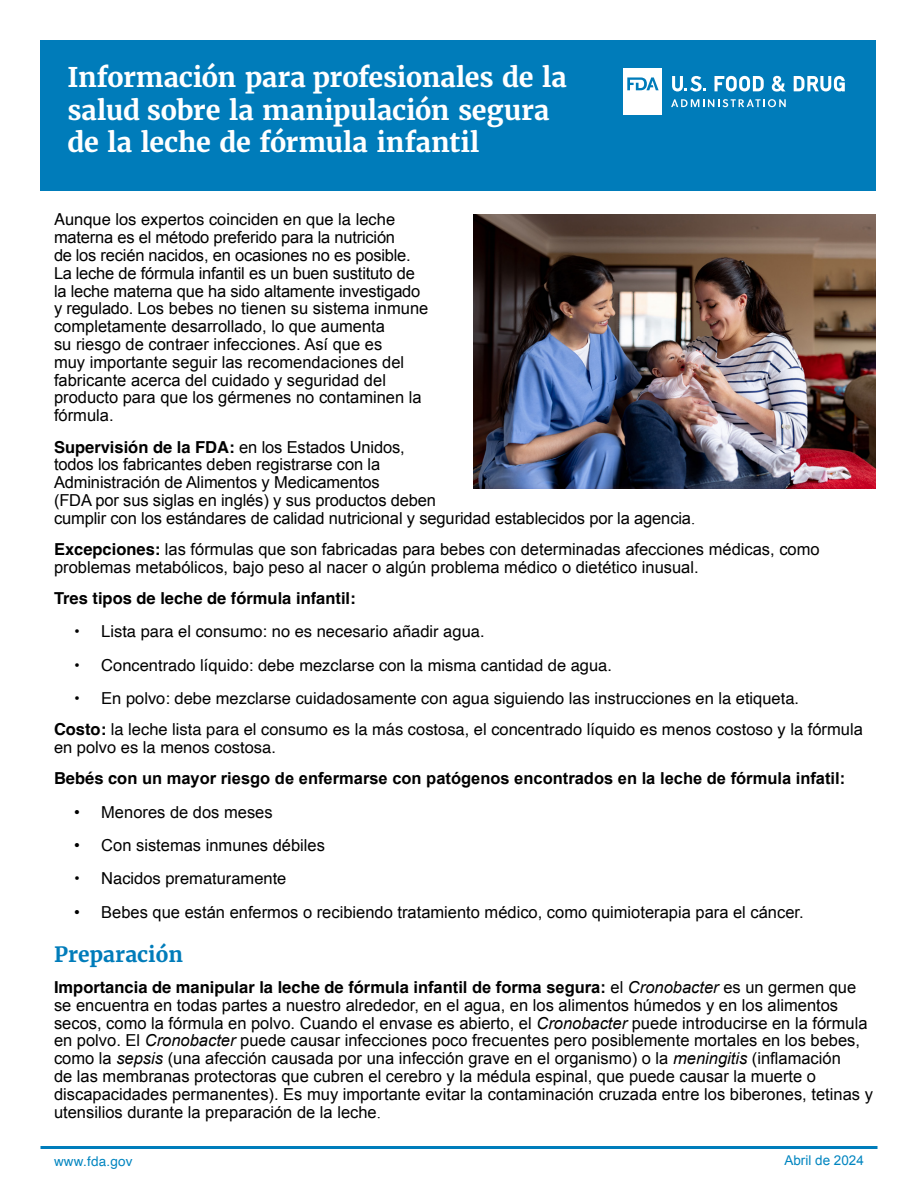
<style>
.page{position:relative;width:918px;height:1188px;background:#fff}
.page>*{position:absolute;margin:0;border:0;box-sizing:border-box;transform-origin:0 0}
.t1{font:700 27px/32.4px "Merriweather";letter-spacing:-.005em;color:#fff}
.t2{font:700 21px "Merriweather";color:#007cba}
.body{font:16.5px/17.9px "Arial";color:#000}
.body-2{font:16.5px/17.9px "Helvetica";color:#000}
.body-3{font:700 16.5px "Arial";color:#000}
.body-4{font:700 16.5px "Helvetica";color:#000}
.t3{font:13.5px "Helvetica";letter-spacing:.015em;color:#0085c0}
.t4{font:13.5px "Arial";color:#0085c0}
.s1{font-family:"Helvetica"}
.s2{font-family:"Helvetica";font-weight:700}
.s3{font-family:"Times New Roman"}
.s4{font-weight:700}
.s5{font-family:"Arial"}
.s6{font-style:italic}
</style>
<div class="page">
<hr style="left:40px;top:1146px;width:838px;height:3px;background:#007dbb">
<div style="left:40px;top:40px;width:836px;height:151px;background:#007cba"></div>
<svg style="left:671px;top:99px;width:115px;height:8px"></svg>
<svg style="left:715px;top:76px;width:49px;height:15px"></svg>
<svg style="left:772px;top:76px;width:14px;height:16px"></svg>
<svg style="left:794px;top:76px;width:51px;height:15px"></svg>
<svg style="left:672px;top:76px;width:34px;height:16px"></svg>
<div style="left:623px;top:69px;width:39px;height:46px;background:#fff"></div>
<svg style="left:627px;top:77px;width:32px;height:13px"></svg>
<img style="left:474px;top:214px;width:402px;height:274px">
<h1 class="t1" style="left:68px;top:61px;width:501px">Información para profesionales de la salud sobre la manipulación segura de la leche de fórmula infantil</h1>
<p class="body" style="left:54px;top:211px;width:376px"><span class="s1">Aunque los expertos coinciden en que la leche </span>materna es el método preferido para la nutrición<br>de los recién nacidos, en ocasiones no es posible.<br>La leche de fórmula infantil es un buen sustituto de la leche materna que ha sido altamente investigado y regulado. Los bebes no tienen su sistema inmune completamente desarrollado, lo que aumenta<br>su riesgo de contraer infecciones. Así que es<br>muy importante seguir las recomendaciones del fabricante acerca del cuidado y seguridad del producto para que los gérmenes no contaminen la fórmula.</p>
<p class="body" style="left:54px;top:438px;width:643px"><span class="s2">Supervisión de la FDA:</span> en los Estados Unidos,<br>todos los fabricantes deben registrarse con la<br>Administración de Alimentos y Medicamentos<br>(FDA por sus siglas en inglés) y sus productos deben<br>cumplir con los estándares de calidad nutricional y seguridad establecidos por la agencia<span class="s3">.</span></p>
<p class="body" style="left:54px;top:540px;width:767px"><span class="s2">Excepciones:</span> las fórmulas que son fabricadas para bebes con determinadas afecciones médicas, como problemas metabólicos, bajo peso al nacer o algún problema médico o dietético inusual.</p>
<p class="body-4" style="left:54px;top:588px;width:303px">Tres tipos de leche de fórmula infantil:</p>
<p class="body-2" style="left:74px;top:623px;width:412px">• Lista para el consumo: no es necesario añadir agua.</p>
<p class="body-2" style="left:74px;top:657px;width:539px">• Concentrado líquido: debe mezclarse con la misma cantidad de agua.</p>
<p class="body-2" style="left:74px;top:690px;width:726px">• En polvo: debe mezclarse cuidadosamente con agua siguiendo las instrucciones en la etiqueta.</p>
<p class="body-2" style="left:54px;top:721px;width:810px"><span class="s4">Costo:</span> la leche lista para el consumo es la más costosa, el concentrado líquido es menos costoso y la <span class="s5">fórmula </span>en polvo es la menos costosa.</p>
<p class="body-3" style="left:54px;top:768px;width:793px"><span class="s1">Bebés con</span> un mayor riesgo de enfermarse con patógenos encontrados en la leche de fórmula infatil:</p>
<p class="body" style="left:74px;top:803px;width:200px">• Menores de dos meses</p>
<p class="body" style="left:74px;top:837px;width:252px">• Con sistemas inmunes débiles</p>
<p class="body-2" style="left:74px;top:870px;width:214px">• Nacidos prematuramente</p>
<p class="body" style="left:74px;top:903px;width:731px">• Bebes que están enfermos o recibiendo tratamiento médico, como quimioterapia para el cáncer.</p>
<h2 class="t2" style="left:54px;top:941px;width:130px">Preparación</h2>
<p class="body" style="left:54px;top:979px;width:820px"><span class="s2">Importancia de manipular la leche de fórmula</span> <span class="s4">infantil de forma segura:</span> el <span class="s6">Cronobacter</span> es un germen que se encuentra en todas partes a nuestro alrededor, en el agua, en los alimentos húmedos y en los alimentos secos, como la fórmula en polvo. Cuando el envase es abierto, el <span class="s6">Cronobacter</span> puede introducirse en la fórmula en polvo. El <span class="s6">Cronobacter</span> puede causar infecciones poco frecuentes pero posiblemente mortales en los bebes, como la <span class="s6">sepsis</span> (una afección causada por una infección grave en el organismo) o la <span class="s6">meningitis</span> (inflamación<br>de las membranas protectoras que cubren el cerebro y la médula espinal, que puede causar la muerte o discapacidades permanentes). Es muy importante evitar la contaminación cruzada entre los biberones, tetinas y utensilios durante la preparación de la leche<span class="s3">.</span></p>
<p class="t3" style="left:54px;top:1151px;width:80px">www.fda.gov</p>
<p class="t4" style="left:784px;top:1152px;width:81px">Abril de 2024</p>
</div>
